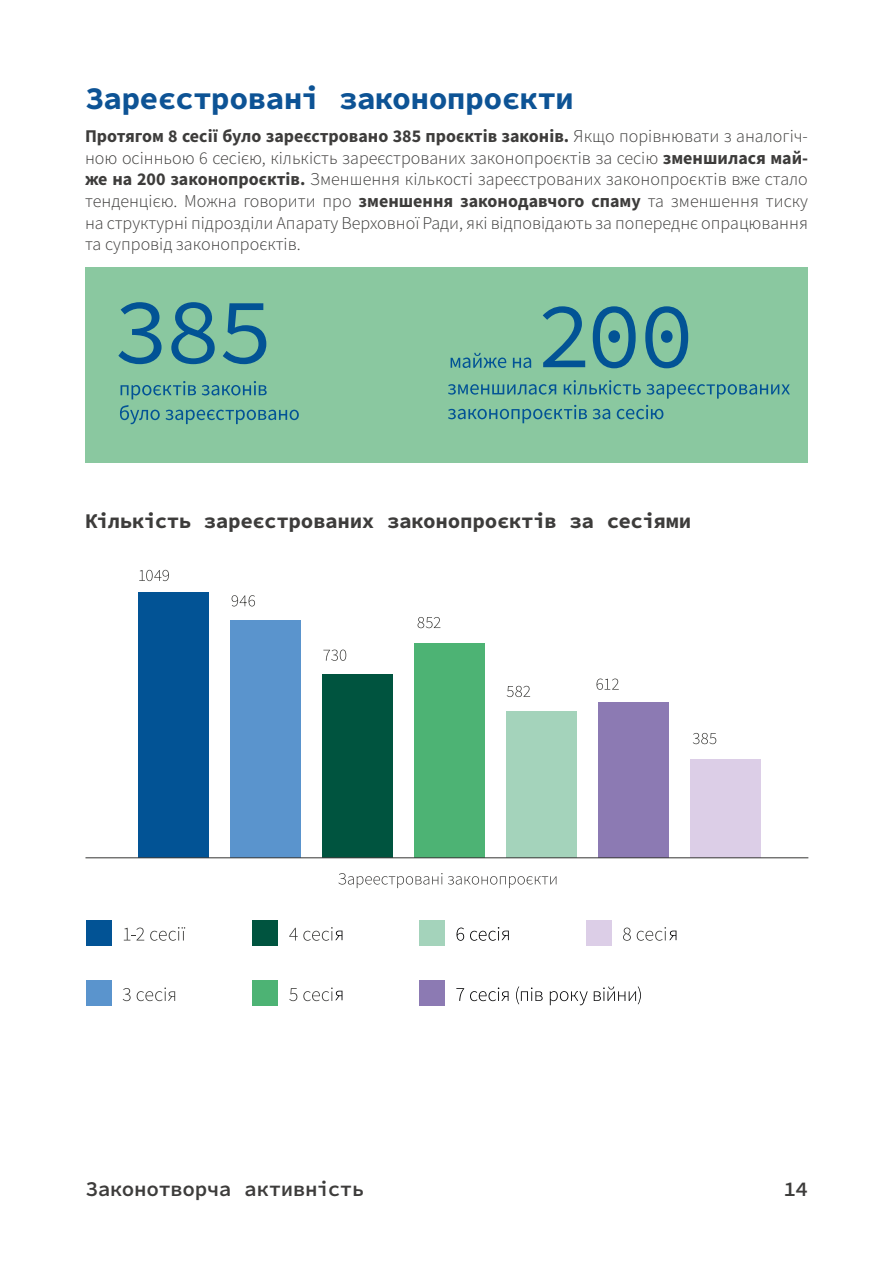
<style>
.page{position:relative;width:893px;height:1263px;background:#fff}
.page>*{position:absolute;margin:0;border:0;box-sizing:border-box;transform-origin:0 0}
.t1{font:31.5px "Source Code Variable";letter-spacing:-.025em;color:#0d5395}
.t2{font:21px "Source Code Variable";letter-spacing:-.025em;color:#3d3c3b}
.t3{font:18px/21.6px "Source Sans Variable";color:#3d3c3b;text-align:justify}
</style>
<div class="page">
<div style="left:85px;top:267px;width:723px;height:195px;background:#8ac8a0"></div>
<svg style="left:118px;top:302px;width:44px;height:62px"></svg>
<svg style="left:171px;top:302px;width:44px;height:62px"></svg>
<svg style="left:223px;top:303px;width:43px;height:61px"></svg>
<svg style="left:543px;top:306px;width:42px;height:61px"></svg>
<svg style="left:593px;top:306px;width:43px;height:62px"></svg>
<svg style="left:645px;top:306px;width:43px;height:62px"></svg>
<svg style="left:121px;top:381px;width:75px;height:18px"></svg>
<svg style="left:202px;top:381px;width:65px;height:14px"></svg>
<svg style="left:120px;top:405px;width:40px;height:19px"></svg>
<svg style="left:166px;top:410px;width:133px;height:14px"></svg>
<svg style="left:448px;top:384px;width:108px;height:11px"></svg>
<svg style="left:564px;top:380px;width:226px;height:19px"></svg>
<svg style="left:448px;top:405px;width:139px;height:18px"></svg>
<svg style="left:593px;top:409px;width:17px;height:10px"></svg>
<svg style="left:617px;top:405px;width:46px;height:14px"></svg>
<svg style="left:451px;top:353px;width:55px;height:15px"></svg>
<svg style="left:513px;top:357px;width:18px;height:11px"></svg>
<div style="left:138px;top:592px;width:71px;height:266px;background:#025395"></div>
<div style="left:230px;top:620px;width:71px;height:238px;background:#5a94cd"></div>
<div style="left:322px;top:674px;width:71px;height:184px;background:#00543f"></div>
<div style="left:414px;top:643px;width:71px;height:215px;background:#4db374"></div>
<div style="left:506px;top:711px;width:71px;height:147px;background:#a4d3bb"></div>
<div style="left:598px;top:702px;width:71px;height:156px;background:#8c7ab3"></div>
<div style="left:690px;top:759px;width:71px;height:99px;background:#dccee7"></div>
<svg style="left:139px;top:570px;width:30px;height:11px"></svg>
<svg style="left:232px;top:595px;width:23px;height:11px"></svg>
<svg style="left:323px;top:649px;width:23px;height:12px"></svg>
<svg style="left:417px;top:617px;width:23px;height:11px"></svg>
<svg style="left:507px;top:686px;width:23px;height:11px"></svg>
<svg style="left:596px;top:678px;width:23px;height:12px"></svg>
<svg style="left:693px;top:733px;width:23px;height:11px"></svg>
<svg style="left:124px;top:927px;width:20px;height:13px"></svg>
<svg style="left:150px;top:927px;width:35px;height:14px"></svg>
<div style="left:86px;top:920px;width:25px;height:25px;background:#025395"></div>
<svg style="left:123px;top:988px;width:8px;height:13px"></svg>
<svg style="left:137px;top:987px;width:38px;height:14px"></svg>
<div style="left:86px;top:980px;width:25px;height:26px;background:#5a94cd"></div>
<div style="left:253px;top:920px;width:25px;height:25px;background:#00543f"></div>
<svg style="left:289px;top:988px;width:8px;height:13px"></svg>
<div style="left:253px;top:980px;width:25px;height:26px;background:#4db374"></div>
<svg style="left:457px;top:927px;width:7px;height:14px"></svg>
<div style="left:419px;top:920px;width:26px;height:25px;background:#a4d3bb"></div>
<svg style="left:456px;top:988px;width:8px;height:13px"></svg>
<svg style="left:470px;top:987px;width:38px;height:14px"></svg>
<svg style="left:516px;top:986px;width:27px;height:18px"></svg>
<svg style="left:550px;top:991px;width:38px;height:14px"></svg>
<svg style="left:594px;top:986px;width:47px;height:18px"></svg>
<div style="left:419px;top:980px;width:26px;height:26px;background:#8c7ab3"></div>
<svg style="left:623px;top:927px;width:8px;height:14px"></svg>
<div style="left:586px;top:920px;width:25px;height:25px;background:#dccee7"></div>
<svg style="left:289px;top:927px;width:53px;height:14px"></svg>
<svg style="left:470px;top:927px;width:39px;height:14px"></svg>
<svg style="left:637px;top:927px;width:39px;height:14px"></svg>
<svg style="left:303px;top:987px;width:39px;height:14px"></svg>
<hr style="left:85px;top:857px;width:723px;height:1px;background:#3c3c3a">
<svg style="left:338px;top:873px;width:218px;height:15px"></svg>
<h1 class="t1" style="left:85px;top:75px;width:491px">Зареєстровані законопроєкти</h1>
<p class="t3" style="left:85px;top:125px;width:725px">Протягом 8 сесії було зареєстровано 385 проєктів законів. Якщо порівнювати з аналогіч&shy;ною осінньою 6 сесією, кількість зареєстрованих законопроєктів за сесію зменшилася май&shy;же на 200 законопроєктів. Зменшення кількості зареєстрованих законопроєктів вже стало тенденцією. Можна говорити про зменшення законодавчого спаму та зменшення тиску на структурні підрозділи Апарату Верховної Ради, які відповідають за попереднє опрацювання та супровід законопроєктів.</p>
<p class="t2" style="left:85px;top:506px;width:608px">Кількість зареєстрованих законопроєктів за сесіями</p>
<p class="t2" style="left:85px;top:1174px;width:280px">Законотворча активність</p>
<p class="t2" style="left:783px;top:1174px;width:26px">14</p>
</div>
